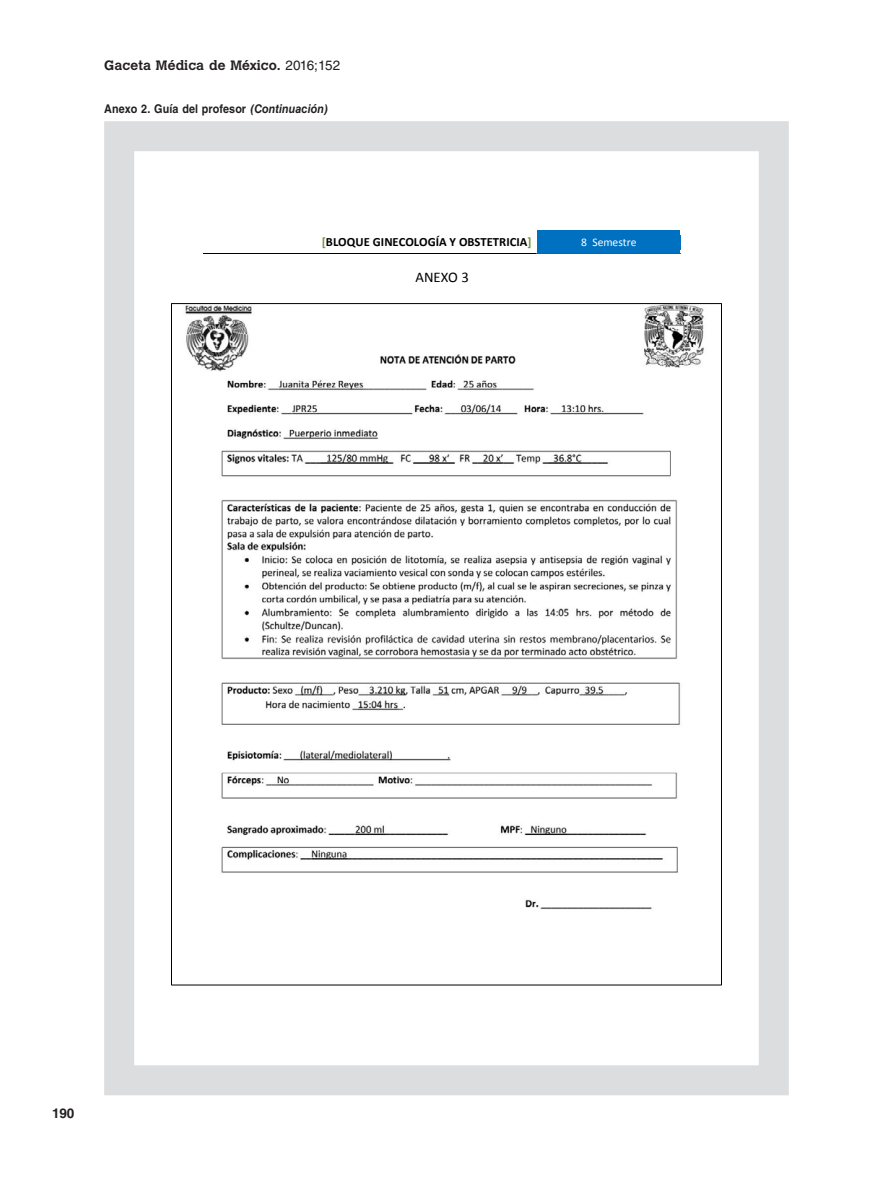
<style>
.page{position:relative;width:893px;height:1191px;background:#fff}
.page>*{position:absolute;margin:0;border:0;box-sizing:border-box;transform-origin:0 0}
.t1{font:14.7px "Calibri";color:#000}
.t2{font:700 13.5px "Calvert MT Std";letter-spacing:.005em;color:#231f20}
.t3{font:700 13.5px "Helvetica LT Std";color:#231f20}
.t4{font:700 12.6px "Calibri";color:#000}
.t5{font:700 12px "Helvetica LT Std";letter-spacing:.005em;color:#231f20;scale:.9 1}
.t6{font:11.55px "Calibri";color:#fff}
.s1{font-family:"Helvetica LT Std";font-weight:400}
.s2{font-style:italic}
.s3{color:#76923c}
</style>
<div class="page">
<div style="left:537px;top:230px;width:143px;height:5px;background:#0070c0"></div>
<div style="left:537px;top:235px;width:6px;height:14px;background:#0070c0"></div>
<div style="left:674px;top:235px;width:6px;height:14px;background:#0070c0"></div>
<div style="left:543px;top:235px;width:131px;height:14px;background:#0070c0"></div>
<hr style="left:203px;top:253px;width:334px;height:1px;background:#000">
<hr style="left:537px;top:249px;width:143px;height:4px;background:#0070c0">
<hr style="left:537px;top:253px;width:143px;height:1px;background:#943634">
<img style="left:185px;top:305px;width:519px;height:604px">
<div style="left:104px;top:121px;width:685px;height:974px;border:30px solid #dcdddf"></div>
<p class="t2" style="left:104px;top:56px;width:238px">Gaceta Médica de México. <span class="s1">2016;152</span></p>
<p class="t5" style="left:104px;top:101px;width:250px">Anexo 2. Guía del profesor <span class="s2">(Continuación)</span></p>
<p class="t4" style="left:322px;top:234px;width:211px"><span class="s3">[</span>BLOQUE GINECOLOGÍA Y OBSTETRICIA<span class="s3">]</span></p>
<p class="t6" style="left:581px;top:235px;width:57px">8 Semestre</p>
<p class="t1" style="left:415px;top:267px;width:55px">ANEXO 3</p>
<p class="t3" style="left:52px;top:1104px;width:24px">190</p>
</div>
